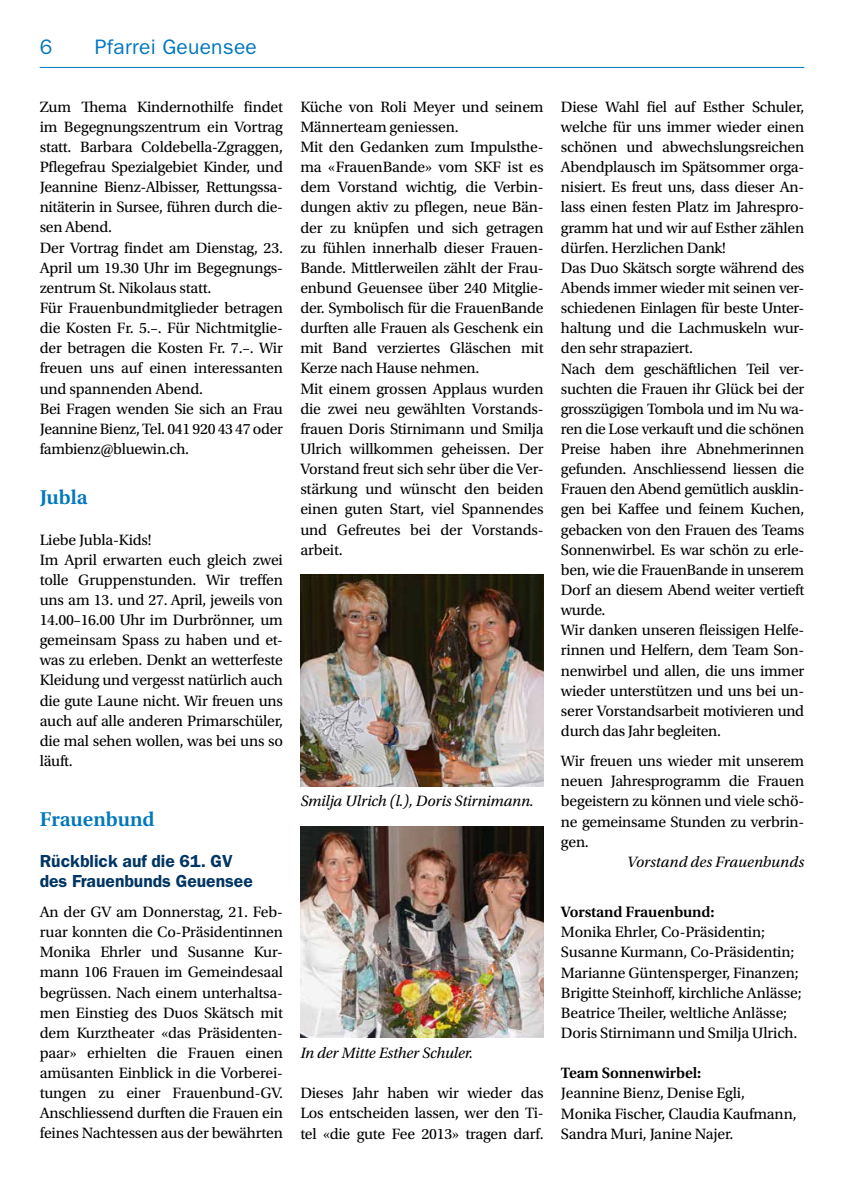
<style>
.page{position:relative;width:844px;height:1191px;background:#fff}
.page>*{position:absolute;margin:0;border:0;box-sizing:border-box;transform-origin:0 0}
.t1{font:21px "ITC Franklin Gothic Std";letter-spacing:.01em;color:#0077be}
.t2{font:600 21px "Utopia Std";color:#0077be}
.t3{font:600 17.5px/20.1px "ITC Franklin Gothic Std";color:#003564}
.t4{font:15.75px/20.1px "Utopia Std";letter-spacing:-.015em;color:#000}
.t5{font:italic 15.75px "Utopia Std";letter-spacing:-.01em;color:#000}
.t6{font:600 15.75px "Utopia Std";letter-spacing:-.01em;color:#000}
</style>
<div class="page">
<hr style="left:40px;top:67px;width:764px;height:1px;background:#0077be">
<img style="left:300px;top:574px;width:243px;height:212px">
<img style="left:300px;top:826px;width:243px;height:211px">
<h1 class="t1" style="left:40px;top:35px;width:14px">6</h1>
<h1 class="t1" style="left:95px;top:35px;width:163px">Pfarrei Geuensee</h1>
<p class="t4" style="left:40px;top:97px;width:245px">Zum Thema Kindernothilfe findet im Begegnungszentrum ein Vortrag statt. Barbara Coldebella-Zgraggen,<br>Pflegefrau Spezialgebiet Kinder, und<br>Jeannine Bienz-Albisser, Rettungssa&shy;nitäterin in Sursee, führen durch die&shy;sen Abend.<br>Der Vortrag findet am Dienstag, 23.<br>April um 19.30 Uhr im Begegnungs&shy;zentrum St. Nikolaus statt.<br>Für Frauenbundmitglieder betragen die Kosten Fr. 5.–. Für Nichtmitglie&shy;der betragen die Kosten Fr. 7.–. Wir freuen uns auf einen interessanten und spannenden Abend.<br>Bei Fragen wenden Sie sich an Frau<br>Jeannine Bienz, Tel. 041 920 43 47 oder fambienz@bluewin.ch.</p>
<h1 class="t2" style="left:40px;top:485px;width:49px">Jubla</h1>
<p class="t4" style="left:40px;top:529px;width:245px">Liebe Jubla-Kids!<br>Im April erwarten euch gleich zwei tolle Gruppenstunden. Wir treffen uns am 13. und 27. April, jeweils von<br>14.00–16.00 Uhr im Durbrönner, um gemeinsam Spass zu haben und et&shy;was zu erleben. Denkt an wetterfeste<br>Kleidung und vergesst natürlich auch die gute Laune nicht. Wir freuen uns auch auf alle anderen Primarschüler, die mal sehen wollen, was bei uns so läuft.</p>
<h1 class="t2" style="left:40px;top:807px;width:116px">Frauenbund</h1>
<p class="t3" style="left:40px;top:850px;width:214px">Rückblick auf die 61. GV des Frauenbunds Geuensee</p>
<p class="t4" style="left:40px;top:902px;width:245px;text-align:justify">An der GV am Donnerstag, 21. Feb&shy;ruar konnten die Co-Präsidentinnen Monika Ehrler und Susanne Kur&shy;mann 106 Frauen im Gemeindesaal begrüssen. Nach einem unterhaltsa&shy;men Einstieg des Duos Skätsch mit dem Kurztheater «das Präsidenten&shy;paar» erhielten die Frauen einen amüsanten Einblick in die Vorberei&shy;tungen zu einer Frauenbund-GV.<br>Anschliessend durften die Frauen ein feines Nachtessen aus der bewährten</p>
<p class="t4" style="left:300px;top:97px;width:245px">Küche von Roli Meyer und seinem<br>Männerteam geniessen.<br>Mit den Gedanken zum Impulsthe&shy;ma «FrauenBande» vom SKF ist es dem Vorstand wichtig, die Verbin&shy;dungen aktiv zu pflegen, neue Bän&shy;der zu knüpfen und sich getragen zu fühlen innerhalb dieser Frauen-<br>Bande. Mittlerweilen zählt der Frau&shy;enbund Geuensee über 240 Mitglie&shy;der. Symbolisch für die FrauenBande durften alle Frauen als Geschenk ein mit Band verziertes Gläschen mit<br>Kerze nach Hause nehmen.<br>Mit einem grossen Applaus wurden die zwei neu gewählten Vorstands&shy;frauen Doris Stirnimann und Smilja<br>Ulrich willkommen geheissen. Der<br>Vorstand freut sich sehr über die Ver&shy;stärkung und wünscht den beiden einen guten Start, viel Spannendes und Gefreutes bei der Vorstands&shy;arbeit.</p>
<p class="t5" style="left:300px;top:792px;width:235px">Smilja Ulrich (l.), Doris Stirnimann.</p>
<p class="t5" style="left:300px;top:1044px;width:174px">In der Mitte Esther Schuler.</p>
<p class="t4" style="left:300px;top:1083px;width:245px;text-align:justify">Dieses Jahr haben wir wieder das Los entscheiden lassen, wer den Ti&shy;tel «die gute Fee 2013» tragen darf.</p>
<p class="t4" style="left:561px;top:97px;width:245px">Diese Wahl fiel auf Esther Schuler, welche für uns immer wieder einen schönen und abwechslungsreichen Abendplausch im Spätsommer orga&shy;nisiert. Es freut uns, dass dieser An&shy;lass einen festen Platz im Jahrespro&shy;gramm hat und wir auf Esther zählen dürfen. Herzlichen Dank!<br>Das Duo Skätsch sorgte während des Abends immer wieder mit seinen ver&shy;schiedenen Einlagen für beste Unter&shy;haltung und die Lachmuskeln wur&shy;den sehr strapaziert.<br>Nach dem geschäftlichen Teil ver&shy;suchten die Frauen ihr Glück bei der grosszügigen Tombola und im Nu wa&shy;ren die Lose verkauft und die schönen Preise haben ihre Abnehmerinnen gefunden. Anschliessend liessen die Frauen den Abend gemütlich ausklin&shy;gen bei Kaffee und feinem Kuchen, gebacken von den Frauen des Teams Sonnenwirbel. Es war schön zu erle&shy;ben, wie die FrauenBande in unserem Dorf an diesem Abend weiter vertieft wurde.<br>Wir danken unseren fleissigen Helfe&shy;rinnen und Helfern, dem Team Son&shy;nenwirbel und allen, die uns immer wieder unterstützen und uns bei un&shy;serer Vorstandsarbeit motivieren und durch das Jahr begleiten.</p>
<p class="t4" style="left:561px;top:751px;width:245px;text-align:justify">Wir freuen uns wieder mit unserem neuen Jahresprogramm die Frauen begeistern zu können und viele schö&shy;ne gemeinsame Stunden zu verbrin&shy;gen.</p>
<p class="t5" style="left:626px;top:853px;width:179px">Vorstand des Frauenbunds</p>
<p class="t6" style="left:561px;top:903px;width:155px">Vorstand Frauenbund:</p>
<p class="t4" style="left:561px;top:922px;width:242px">Monika Ehrler, Co-Präsidentin; Susanne Kurmann, Co-Präsidentin; Marianne Güntensperger, Finanzen; Brigitte Steinhoff, kirchliche Anlässe; Beatrice Theiler, weltliche Anlässe; Doris Stirnimann und Smilja Ulrich.</p>
<p class="t6" style="left:561px;top:1064px;width:142px">Team Sonnenwirbel:</p>
<p class="t4" style="left:561px;top:1083px;width:237px">Jeannine Bienz, Denise Egli,<br>Monika Fischer, Claudia Kaufmann,<br>Sandra Muri, Janine Najer.</p>
</div>
